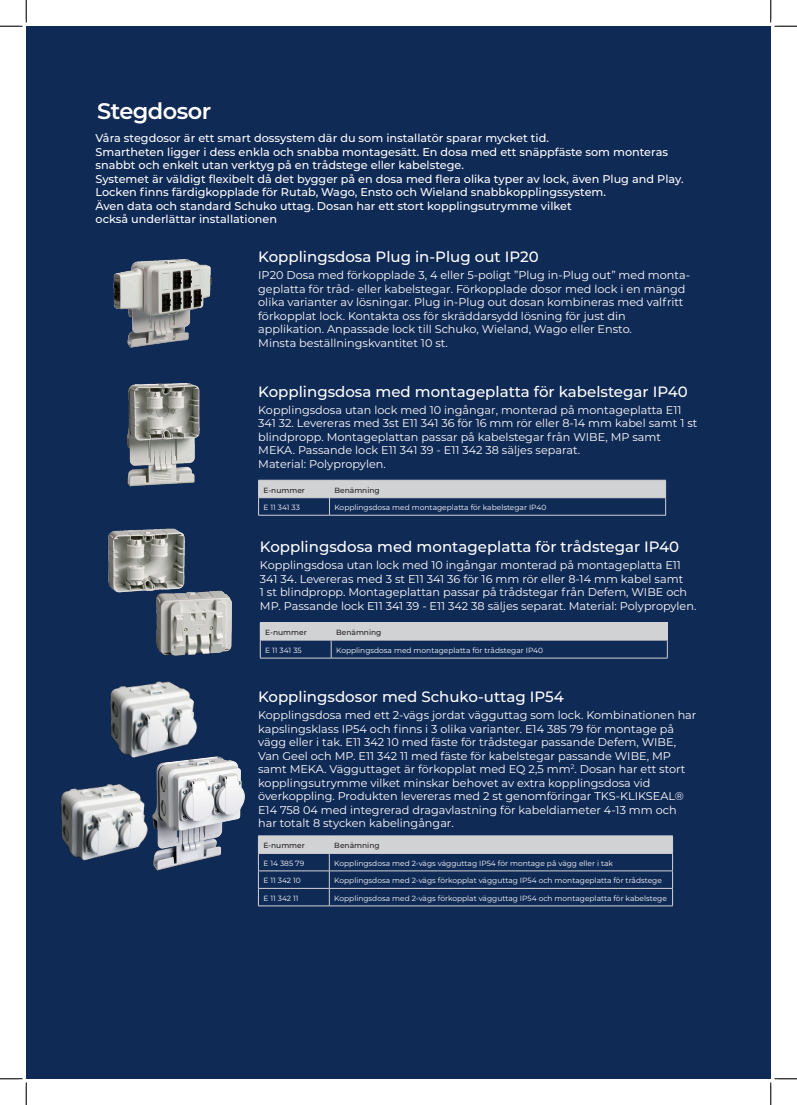
<style>
.page{position:relative;width:797px;height:1105px;background:#fff}
.page>*{position:absolute;margin:0;border:0;box-sizing:border-box;transform-origin:0 0}
.Heading_1{font:600 22.5px "Montserrat";letter-spacing:-.025em;color:#fff}
.t1{font:500 15px "Montserrat";color:#fff}
.t2{font:11.25px/13.5px "Montserrat";color:#fff}
.t3{font:500 11.25px/13.5px "Montserrat";color:#fff}
.t4{font:7.5px "Montserrat";color:#fff}
.t5{font:500 7.5px "Montserrat";color:#231f20}
</style>
<div class="page">
<div style="left:26px;top:26px;width:744px;height:1053px;background:#102a56"></div>
<img style="left:113px;top:259px;width:99px;height:89px">
<svg style="left:258px;top:480px;width:408px;height:35px"></svg>
<hr style="left:258px;top:515px;width:71px;height:1px;background:#d1d2d4">
<hr style="left:329px;top:515px;width:337px;height:1px;background:#d1d2d4">
<img style="left:126px;top:383px;width:74px;height:104px">
<div style="left:260px;top:623px;width:71px;height:17px;background:#d1d2d4"></div>
<div style="left:331px;top:623px;width:336px;height:17px;background:#d1d2d4"></div>
<hr style="left:260px;top:622px;width:71px;height:1px;background:#d1d2d4">
<hr style="left:260px;top:640px;width:71px;height:1px;background:#d1d2d4">
<svg style="left:260px;top:640px;width:1px;height:18px"></svg>
<hr style="left:260px;top:658px;width:71px;height:1px;background:#d1d2d4">
<hr style="left:331px;top:658px;width:336px;height:1px;background:#d1d2d4">
<hr style="left:331px;top:622px;width:336px;height:1px;background:#d1d2d4">
<svg style="left:331px;top:641px;width:1px;height:17px"></svg>
<svg style="left:667px;top:623px;width:1px;height:35px"></svg>
<hr style="left:331px;top:640px;width:336px;height:1px;background:#d1d2d4">
<hr style="left:258px;top:835px;width:71px;height:1px;background:#d1d2d4">
<hr style="left:329px;top:835px;width:344px;height:1px;background:#d1d2d4">
<svg style="left:258px;top:836px;width:415px;height:69px"></svg>
<hr style="left:258px;top:905px;width:71px;height:1px;background:#d1d2d4">
<hr style="left:329px;top:905px;width:344px;height:1px;background:#d1d2d4">
<img style="left:110px;top:681px;width:88px;height:74px">
<img style="left:147px;top:751px;width:98px;height:120px">
<img style="left:61px;top:755px;width:96px;height:116px">
<img style="left:108px;top:528px;width:124px;height:128px">
<svg style="left:0;top:0;width:27px;height:27px"></svg>
<svg style="left:0;top:1078px;width:27px;height:27px"></svg>
<svg style="left:770px;top:0;width:27px;height:27px"></svg>
<svg style="left:770px;top:1078px;width:27px;height:27px"></svg>
<p class="Heading_1" style="left:97px;top:95px;width:115px">Stegdosor</p>
<p class="t3" style="left:96px;top:131px;width:589px">Våra stegdosor är ett smart dossystem där du som installatör sparar mycket tid.<br>Smartheten ligger i dess enkla och snabba montagesätt. En dosa med ett snäppfäste som monteras snabbt och enkelt utan verktyg på en trådstege eller kabelstege.<br>Systemet är väldigt flexibelt då det bygger på en dosa med flera olika typer av lock, även Plug and Play.<br>Locken finns färdigkopplade för Rutab, Wago, Ensto och Wieland snabbkopplingssystem.<br>Även data och standard Schuko uttag. Dosan har ett stort kopplingsutrymme vilket<br>också underlättar installationen</p>
<p class="t1" style="left:258px;top:246px;width:282px">Kopplingsdosa Plug in-Plug out IP20</p>
<p class="t2" style="left:258px;top:268px;width:433px">IP20 Dosa med förkopplade 3, 4 eller 5-poligt ”Plug in-Plug out” med monta&shy;geplatta för tråd- eller kabelstegar. Förkopplade dosor med lock i en mängd olika varianter av lösningar. Plug in-Plug out dosan kombineras med valfritt förkopplat lock. Kontakta oss för skräddarsydd lösning för just din applikation. Anpassade lock till Schuko, Wieland, Wago eller Ensto.<br>Minsta beställningskvantitet 10 st.</p>
<p class="t1" style="left:258px;top:381px;width:431px">Kopplingsdosa med montageplatta för kabelstegar IP40</p>
<p class="t2" style="left:258px;top:403px;width:440px">Kopplingsdosa utan lock med 10 ingångar, monterad på montageplatta E11<br>341 32. Levereras med 3st E11 341 36 för 16 mm rör eller 8-14 mm kabel samt 1 st blindpropp. Montageplattan passar på kabelstegar från WIBE, MP samt MEKA. Passande lock E11 341 39 - E11 342 38 säljes separat.<br>Material: Polypropylen.</p>
<p class="t5" style="left:263px;top:485px;width:43px">E-nummer</p>
<p class="t5" style="left:334px;top:485px;width:47px">Benämning</p>
<p class="t4" style="left:263px;top:502px;width:38px">E 11 341 33</p>
<p class="t4" style="left:334px;top:502px;width:213px">Kopplingsdosa med montageplatta för kabelstegar IP40</p>
<p class="t1" style="left:260px;top:537px;width:421px">Kopplingsdosa med montageplatta för trådstegar IP40</p>
<p class="t2" style="left:260px;top:558px;width:438px">Kopplingsdosa utan lock med 10 ingångar monterad på montageplatta E11<br>341 34. Levereras med 3 st E11 341 36 för 16 mm rör eller 8-14 mm kabel samt<br>1 st blindpropp. Montageplattan passar på trådstegar från Defem, WIBE och MP. Passande lock E11 341 39 - E11 342 38 säljes separat. Material: Polypropylen.</p>
<p class="t5" style="left:265px;top:627px;width:43px">E-nummer</p>
<p class="t5" style="left:336px;top:627px;width:47px">Benämning</p>
<p class="t4" style="left:265px;top:645px;width:38px">E 11 341 35</p>
<p class="t4" style="left:336px;top:645px;width:208px">Kopplingsdosa med montageplatta för trådstegar IP40</p>
<p class="t1" style="left:258px;top:686px;width:307px">Kopplingsdosor med Schuko-uttag IP54</p>
<p class="t2" style="left:258px;top:708px;width:440px">Kopplingsdosa med ett 2-vägs jordat vägguttag som lock. Kombinationen har kapslingsklass IP54 och finns i 3 olika varianter. E14 385 79 för montage på vägg eller i tak. E11 342 10 med fäste för trådstegar passande Defem, WIBE, Van Geel och MP. E11 342 11 med fäste för kabelstegar passande WIBE, MP samt MEKA. Vägguttaget är förkopplat med EQ 2,5 mm<sup>2</sup>. Dosan har ett stort kopplingsutrymme vilket minskar behovet av extra kopplingsdosa vid överkoppling. Produkten levereras med 2 st genomföringar TKS-KLIKSEAL® E14 758 04 med integrerad dragavlastning för kabeldiameter 4-13 mm och har totalt 8 stycken kabelingångar.</p>
<p class="t5" style="left:263px;top:840px;width:43px">E-nummer</p>
<p class="t5" style="left:334px;top:840px;width:47px">Benämning</p>
<p class="t4" style="left:263px;top:858px;width:42px">E 14 385 79</p>
<p class="t4" style="left:334px;top:858px;width:280px">Kopplingsdosa med 2-vägs vägguttag IP54 för montage på vägg eller i tak</p>
<p class="t4" style="left:263px;top:875px;width:39px">E 11 342 10</p>
<p class="t4" style="left:334px;top:875px;width:329px">Kopplingsdosa med 2-vägs förkopplat vägguttag IP54 och montageplatta för trådstege</p>
<p class="t4" style="left:263px;top:893px;width:37px">E 11 342 11</p>
<p class="t4" style="left:334px;top:893px;width:334px">Kopplingsdosa med 2-vägs förkopplat vägguttag IP54 och montageplatta för kabelstege</p>
</div>
